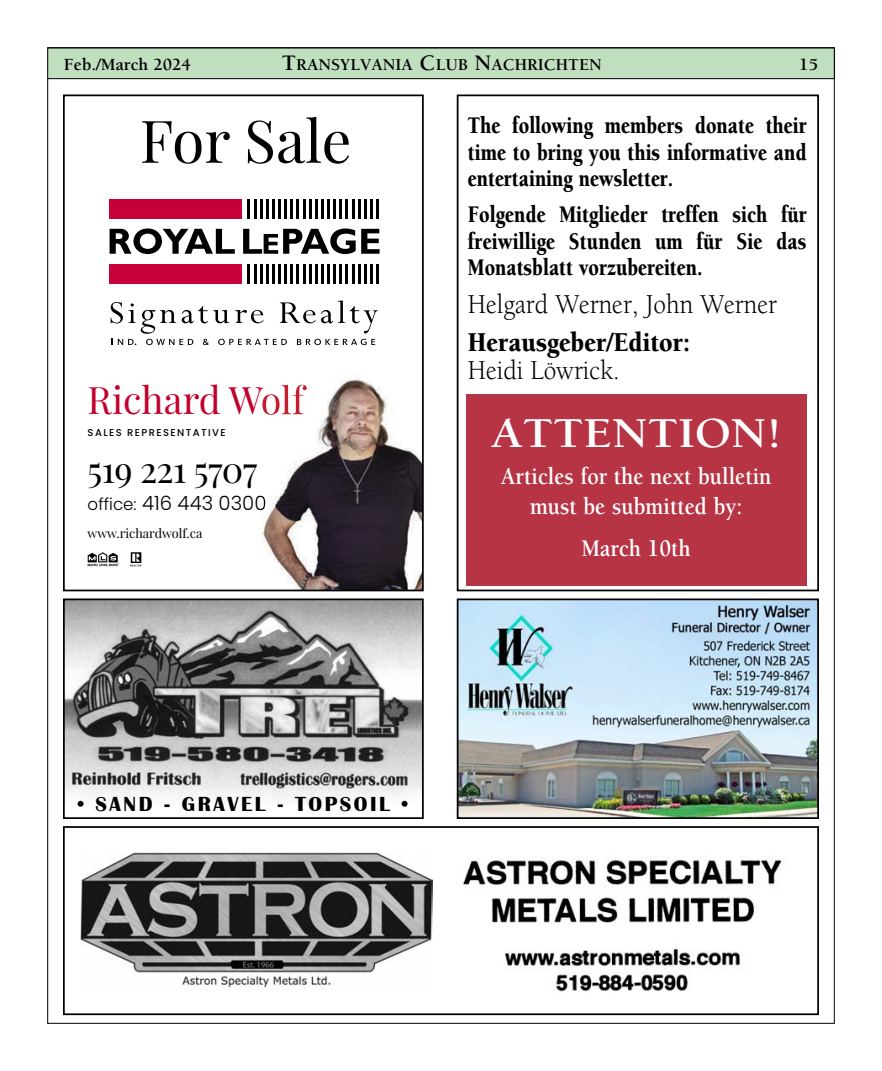
<style>
.page{position:relative;width:882px;height:1071px;background:#fff}
.page>*{position:absolute;margin:0;border:0;box-sizing:border-box;transform-origin:0 0}
.t1{font:58.98px "Playfair Display";color:#000}
.t2{font:700 43.75px "Berkeley Std";color:#fff;scale:1.1 1}
.t3{font:37.8px "Playfair Display";color:#c3002c}
.t4{font:35.88px "Playfair Display";letter-spacing:-.02em;color:#000}
.t5{font:28px "Berkeley Std";color:#000;scale:.9 1}
.t6{font:900 28px "Berkeley Std";color:#000;scale:.9 1}
.t7{font:900 24.5px/26.2px "Berkeley Std";color:#000;text-align:justify;scale:.8 1}
.t8{font:700 24.5px/29.8px "Berkeley Std";color:#fff;text-align:center;scale:.9 1}
.t9{font:700 21px "Britannic";letter-spacing:.12em;color:#000}
.t10{font:300 19.6px "Poppins";color:#000}
.t11{font:700 17.5px "Berkeley Std";color:#000}
.t12{font:700 17.15px "Berkeley Std";color:#000}
.t13{font:12.78px "Playfair Display";color:#000}
.t14{font:500 9.97px "Poppins";letter-spacing:.14em;color:#000}
.s1{font-size:22.75px}
.s2{font-size:16.62px}
</style>
<div class="page">
<div style="left:48px;top:48px;width:786px;height:31px;background:#bfdfbf"></div>
<div style="left:47px;top:48px;width:788px;height:31px;border:1px solid #000"></div>
<div style="left:457px;top:94px;width:362px;height:497px;border:2px solid #000"></div>
<img style="left:463px;top:857px;width:319px;height:135px">
<div style="left:63px;top:826px;width:756px;height:189px;border:2px solid #000"></div>
<div style="left:466px;top:394px;width:341px;height:191px;background:#b73445"></div>
<img style="left:81px;top:852px;width:352px;height:138px">
<svg style="left:111px;top:301px;width:267px;height:44px"></svg>
<svg style="left:110px;top:228px;width:125px;height:26px"></svg>
<svg style="left:243px;top:228px;width:137px;height:26px"></svg>
<div style="left:109px;top:199px;width:132px;height:19px;background:#c60038"></div>
<hr style="left:376px;top:199px;width:3px;height:19px;background:#000">
<svg style="left:248px;top:199px;width:14px;height:19px"></svg>
<hr style="left:266px;top:199px;width:3px;height:19px;background:#000">
<hr style="left:272px;top:199px;width:3px;height:19px;background:#000">
<hr style="left:278px;top:199px;width:3px;height:19px;background:#000">
<hr style="left:284px;top:199px;width:3px;height:19px;background:#000">
<svg style="left:291px;top:199px;width:20px;height:19px"></svg>
<hr style="left:315px;top:199px;width:3px;height:19px;background:#000">
<hr style="left:321px;top:199px;width:3px;height:19px;background:#000">
<hr style="left:327px;top:199px;width:3px;height:19px;background:#000">
<hr style="left:333px;top:199px;width:3px;height:19px;background:#000">
<svg style="left:340px;top:199px;width:20px;height:19px"></svg>
<hr style="left:364px;top:199px;width:3px;height:19px;background:#000">
<hr style="left:370px;top:199px;width:3px;height:19px;background:#000">
<div style="left:109px;top:264px;width:132px;height:20px;background:#c60038"></div>
<hr style="left:376px;top:264px;width:3px;height:20px;background:#000">
<hr style="left:248px;top:264px;width:2px;height:20px;background:#000">
<hr style="left:254px;top:264px;width:2px;height:20px;background:#000">
<hr style="left:260px;top:264px;width:2px;height:20px;background:#000">
<hr style="left:266px;top:264px;width:3px;height:20px;background:#000">
<hr style="left:272px;top:264px;width:3px;height:20px;background:#000">
<hr style="left:278px;top:264px;width:3px;height:20px;background:#000">
<hr style="left:284px;top:264px;width:3px;height:20px;background:#000">
<hr style="left:291px;top:264px;width:2px;height:20px;background:#000">
<hr style="left:297px;top:264px;width:2px;height:20px;background:#000">
<hr style="left:303px;top:264px;width:2px;height:20px;background:#000">
<hr style="left:309px;top:264px;width:2px;height:20px;background:#000">
<hr style="left:315px;top:264px;width:3px;height:20px;background:#000">
<hr style="left:321px;top:264px;width:3px;height:20px;background:#000">
<hr style="left:327px;top:264px;width:3px;height:20px;background:#000">
<hr style="left:333px;top:264px;width:3px;height:20px;background:#000">
<hr style="left:340px;top:264px;width:2px;height:20px;background:#000">
<hr style="left:346px;top:264px;width:2px;height:20px;background:#000">
<hr style="left:352px;top:264px;width:2px;height:20px;background:#000">
<hr style="left:358px;top:264px;width:2px;height:20px;background:#000">
<hr style="left:364px;top:264px;width:3px;height:20px;background:#000">
<hr style="left:370px;top:264px;width:3px;height:20px;background:#000">
<svg style="left:88px;top:552px;width:31px;height:14px"></svg>
<svg style="left:130px;top:552px;width:12px;height:14px"></svg>
<img style="left:261px;top:379px;width:160px;height:209px">
<img style="left:261px;top:385px;width:46px;height:30px">
<img style="left:261px;top:496px;width:4px;height:14px">
<div style="left:63px;top:94px;width:361px;height:497px;border:2px solid #000"></div>
<img style="left:66px;top:601px;width:355px;height:201px">
<div style="left:63px;top:598px;width:361px;height:221px;border:2px solid #000"></div>
<img style="left:460px;top:601px;width:356px;height:215px">
<div style="left:457px;top:598px;width:362px;height:221px;border:2px solid #000"></div>
<p class="t11" style="left:64px;top:57px;width:129px">Feb./March 2024</p>
<p class="t12" style="left:282px;top:58px;width:321px"><span class="s1">T</span>RANSYLVANIA <span class="s1">C</span>LUB <span class="s1">N</span>ACHRICHTEN</p>
<p class="t11" style="left:799px;top:57px;width:20px">15</p>
<h1 class="t1" style="left:140px;top:108px;width:213px">For Sale</h1>
<h3 class="t3" style="left:88px;top:379px;width:218px">Richard Wolf</h3>
<p class="t14" style="left:88px;top:426px;width:140px">SALES REPRESENTATIVE</p>
<h3 class="t4" style="left:88px;top:450px;width:171px">519 221 5707</h3>
<p class="t10" style="left:88px;top:492px;width:180px"><span class="s2">office:</span> 416 443 0300</p>
<p class="t13" style="left:88px;top:526px;width:116px">www.richardwolf.ca</p>
<p class="t7" style="left:468px;top:114px;width:425px">The following members donate their time to bring you this informative and entertaining newsletter.</p>
<p class="t7" style="left:468px;top:203px;width:425px">Folgende Mitglieder treffen sich für freiwillige Stunden um für Sie das Monatsblatt vorzubereiten.</p>
<p class="t5" style="left:468px;top:293px;width:345px">Helgard Werner, John Werner</p>
<p class="t6" style="left:468px;top:331px;width:248px">Herausgeber/Editor:</p>
<p class="t5" style="left:468px;top:360px;width:170px">Heidi Löwrick.</p>
<h2 class="t2" style="left:491px;top:416px;width:266px">ATTENTION!</h2>
<p class="t8" style="left:501px;top:464px;width:302px">Articles for the next bulletin must be submitted by:</p>
<p class="t8" style="left:582px;top:535px;width:123px">March 10th</p>
<p class="t9" style="left:78px;top:792px;width:331px">• SAND - GRAVEL - TOPSOIL •</p>
</div>
